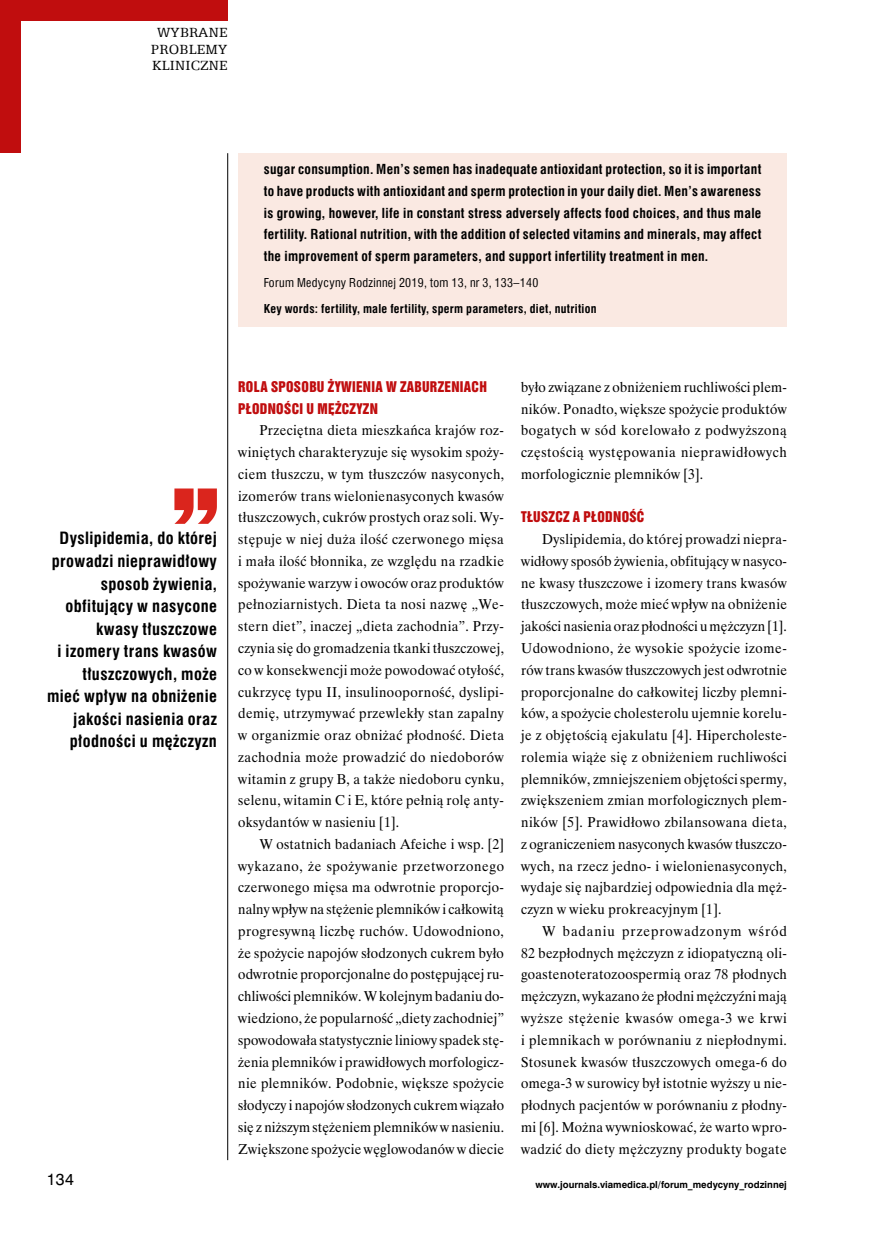
<style>
.page{position:relative;width:872px;height:1234px;background:#fff}
.page>*{position:absolute;margin:0;border:0;box-sizing:border-box;transform-origin:0 0}
.t1{font:700 16.5px/22.5px "Swis 721 Cn EU";letter-spacing:.025em;color:#000;text-align:right}
.t2{font:15px/16.5px "Egyptian 505 EU";letter-spacing:.015em;color:#000;text-align:center}
.t3{font:15px "Swis 721 PL";color:#000}
.t4{font:14.25px/21.8px "Time Ibis EE";letter-spacing:.025em;color:#000;text-align:justify;scale:.95 1}
.t5{font:700 13.5px/21.8px "Swis 721 Cn EU";letter-spacing:.025em;color:#000;text-align:justify}
.t6{font:13.5px/21.8px "Swis 921 EU";letter-spacing:.025em;color:#c00d0e}
.t7{font:700 12px "Swis 721 Cn EU";letter-spacing:.025em;color:#000}
.t8{font:12px "Swis 721 Cn EU";letter-spacing:.025em;color:#000}
.t9{font:700 9px "Swis 721 PL";color:#000}
</style>
<div class="page">
<hr style="left:227px;top:153px;width:1px;height:1006px;background:#000">
<div style="left:0;top:0;width:227px;height:21px;background:#c00d0e"></div>
<div style="left:0;top:0;width:21px;height:153px;background:#c00d0e"></div>
<div style="left:238px;top:153px;width:549px;height:173px;background:#fae9e2"></div>
<svg style="left:174px;top:488px;width:43px;height:35px"></svg>
<p class="t2" style="left:151px;top:24px;width:78px">WYBRANE<br>PROBLEMY<br>KLINICZNE</p>
<p class="t5" style="left:264px;top:159px;width:499px">sugar consumption. Men’s semen has inadequate antioxidant protection, so it is important to have products with antioxidant and sperm protection in your daily diet. Men’s awareness is growing, however, life in constant stress adversely affects food choices, and thus male fertility. Rational nutrition, with the addition of selected vitamins and minerals, may affect the improvement of sperm parameters, and support infertility treatment in men.</p>
<p class="t8" style="left:264px;top:275px;width:276px">Forum Medycyny Rodzinnej 2019, tom 13, nr 3, 133–140</p>
<p class="t7" style="left:264px;top:301px;width:334px">Key words: fertility, male fertility, sperm parameters, diet, nutrition</p>
<p class="t1" style="left:47px;top:528px;width:171px">Dyslipidemia, do której prowadzi nieprawidłowy sposob żywienia, obfitujący w nasycone kwasy tłuszczowe<br>i izomery trans kwasów tłuszczowych, może mieć wpływ na obniżenie jakości nasienia oraz płodności u mężczyzn</p>
<p class="t6" style="left:238px;top:375px;width:250px">ROLA SPOSOBU ŻYWIENIA W ZABURZENIACH<br>PŁODNOŚCI U MĘŻCZYZN</p>
<p class="t4" style="left:238px;top:419px;width:281px;text-indent:21px">Przeciętna dieta mieszkańca krajów roz&shy;winiętych charakteryzuje się wysokim spoży&shy;ciem tłuszczu, w tym tłuszczów nasyconych, izomerów trans wielonienasyconych kwasów tłuszczowych, cukrów prostych oraz soli. Wy&shy;stępuje w niej duża ilość czerwonego mięsa i mała ilość błonnika, ze względu na rzadkie spożywanie warzyw i owoców oraz produktów pełnoziarnistych. Dieta ta nosi nazwę „We&shy;stern diet”, inaczej „dieta zachodnia”. Przy&shy;czynia się do gromadzenia tkanki tłuszczowej, co w konsekwencji może powodować otyłość, cukrzycę typu II, insulinooporność, dyslipi&shy;demię, utrzymywać przewlekły stan zapalny w organizmie oraz obniżać płodność. Dieta zachodnia może prowadzić do niedoborów witamin z grupy B, a także niedoboru cynku, selenu, witamin C i E, które pełnią rolę anty&shy;oksydantów w nasieniu [1].</p>
<p class="t4" style="left:238px;top:832px;width:281px;text-indent:21px">W ostatnich badaniach Afeiche i wsp. [2] wykazano, że spożywanie przetworzonego czerwonego mięsa ma odwrotnie proporcjo&shy;nalny wpływ na stężenie plemników i całkowitą progresywną liczbę ruchów. Udowodniono, że spożycie napojów słodzonych cukrem było odwrotnie proporcjonalne do postępującej ru&shy;chliwości plemników. W kolejnym badaniu do&shy;wiedziono, że popularność „diety zachodniej” spowodowała statystycznie liniowy spadek stę&shy;żenia plemników i prawidłowych morfologicz&shy;nie plemników. Podobnie, większe spożycie słodyczy i napojów słodzonych cukrem wiązało się z niższym stężeniem plemników w nasieniu.<br>Zwiększone spożycie węglowodanów w diecie</p>
<p class="t4" style="left:521px;top:376px;width:281px">było związane z obniżeniem ruchliwości plem&shy;ników. Ponadto, większe spożycie produktów bogatych w sód korelowało z podwyższoną częstością występowania nieprawidłowych morfologicznie plemników [3].</p>
<p class="t6" style="left:521px;top:506px;width:125px">TŁUSZCZ A PŁODNOŚĆ</p>
<p class="t4" style="left:521px;top:528px;width:281px;text-indent:21px">Dyslipidemia, do której prowadzi niepra&shy;widłowy sposób żywienia, obfitujący w nasyco&shy;ne kwasy tłuszczowe i izomery trans kwasów tłuszczowych, może mieć wpływ na obniżenie jakości nasienia oraz płodności u mężczyzn [1].<br>Udowodniono, że wysokie spożycie izome&shy;rów trans kwasów tłuszczowych jest odwrotnie proporcjonalne do całkowitej liczby plemni&shy;ków, a spożycie cholesterolu ujemnie korelu&shy;je z objętością ejakulatu [4]. Hipercholeste&shy;rolemia wiąże się z obniżeniem ruchliwości plemników, zmniejszeniem objętości spermy, zwiększeniem zmian morfologicznych plem&shy;ników [5]. Prawidłowo zbilansowana dieta, z ograniczeniem nasyconych kwasów tłuszczo&shy;wych, na rzecz jedno- i wielonienasyconych, wydaje się najbardziej odpowiednia dla męż&shy;czyzn w wieku prokreacyjnym [1].</p>
<p class="t4" style="left:521px;top:919px;width:281px;text-indent:21px">W badaniu przeprowadzonym wśród 82 bezpłodnych mężczyzn z idiopatyczną oli&shy;goastenoteratozoospermią oraz 78 płodnych mężczyzn, wykazano że płodni mężczyźni mają wyższe stężenie kwasów omega-3 we krwi i plemnikach w porównaniu z niepłodnymi.<br>Stosunek kwasów tłuszczowych omega-6 do omega-3 w surowicy był istotnie wyższy u nie&shy;płodnych pacjentów w porównaniu z płodny&shy;mi [6]. Można wywnioskować, że warto wpro&shy;wadzić do diety mężczyzny produkty bogate</p>
<p class="t3" style="left:47px;top:1169px;width:29px">134</p>
<p class="t9" style="left:535px;top:1178px;width:253px">www.journals.viamedica.pl/forum_medycyny_rodzinnej</p>
</div>
